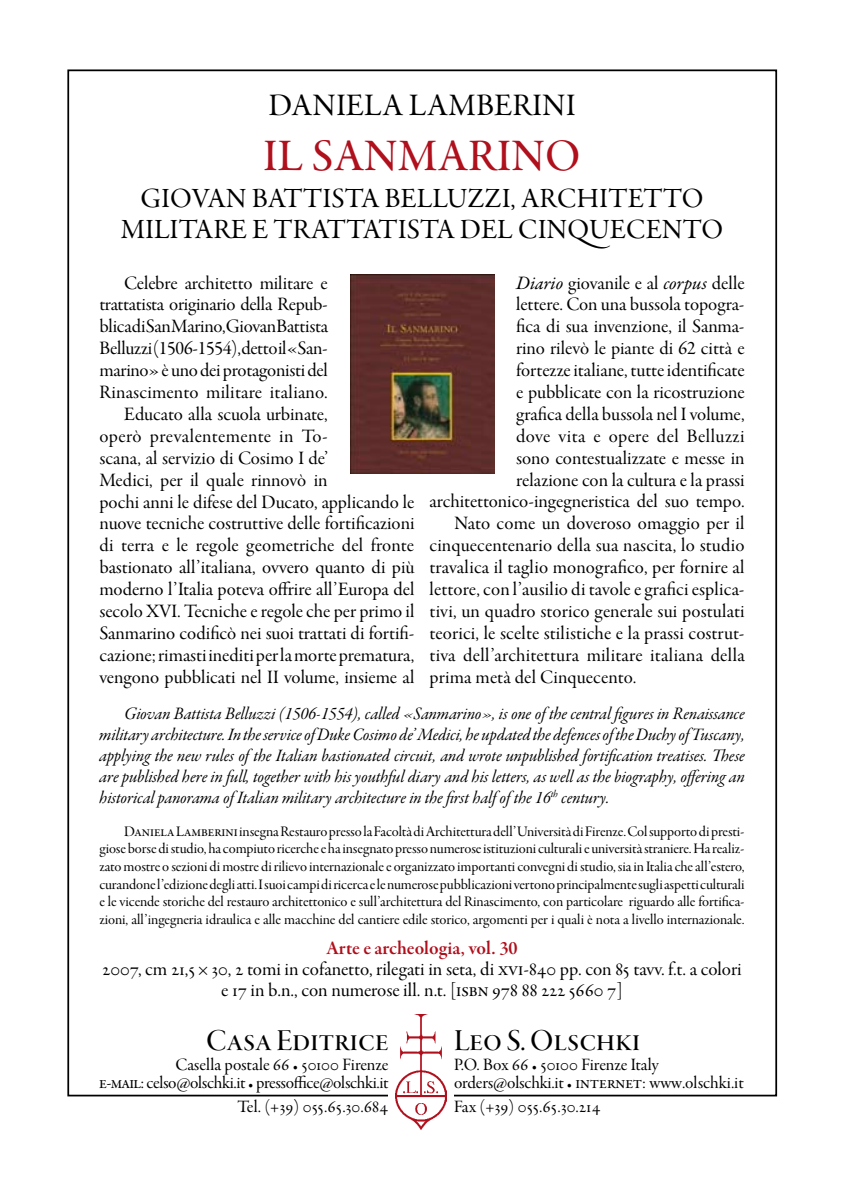
<style>
.page{position:relative;width:844px;height:1191px;background:#fff}
.page>*{position:absolute;margin:0;border:0;box-sizing:border-box;transform-origin:0 0}
.t1{font:45.5px "Garamond Premr Pro Med Subh";letter-spacing:.02em;color:#b00f1c}
.t2{font:31.5px "Garamond Premr Pro Med Disp";letter-spacing:.005em;color:#000}
.t3{font:31.5px "Garamond Premr Pro Subh";letter-spacing:.175em;color:#000}
.t4{font:28px "Garamond Premr Pro Subh";letter-spacing:.01em;color:#000}
.t5{font:19.25px/21px "Garamond Premr Pro Subh";color:#000;text-align:center}
.t6{font:19.25px "Garamond Premr Pro Smbd Subh";color:#b00f1c}
.t7{font:19.07px "Garamond Premr Pro Subh";color:#000}
.t8{font:19.07px "Garamond Premr Pro Subh";letter-spacing:.02em;color:#000}
.t9{font:17.5px/21px "Garamond Premr Pro It Subh";color:#000;text-align:justify}
.t10{font:17.5px/17.5px "Garamond Premr Pro Subh";letter-spacing:-.01em;color:#000}
.t11{font:14.7px/17.7px "Garamond Premr Pro Subh";letter-spacing:-.005em;color:#000;text-align:justify}
.s1{font-family:"Garamond Premr Pro";font-style:italic}
.s2{font-family:"Bembo Cost"}
.s3{font-size:12.25px}
</style>
<div class="page">
<img style="left:395px;top:1014px;width:51px;height:115px">
<img style="left:351px;top:274px;width:143px;height:199px">
<h2 class="t3" style="left:269px;top:87px;width:86px">Daniela</h2>
<h2 class="t3" style="left:409px;top:87px;width:38px">Lamberi</h2>
<h2 class="t3" style="left:542px;top:87px;width:33px">ni</h2>
<h1 class="t1" style="left:263px;top:129px;width:318px">IL SANMARINO</h1>
<h3 class="t4" style="left:140px;top:182px;width:38px">Giova</h3>
<h3 class="t4" style="left:226px;top:182px;width:59px">n Battista</h3>
<h3 class="t4" style="left:384px;top:182px;width:34px">Bellu</h3>
<h3 class="t4" style="left:467px;top:182px;width:73px">zzi, architetto</h3>
<h3 class="t4" style="left:121px;top:213px;width:17px">militare</h3>
<h3 class="t4" style="left:252px;top:213px;width:39px">e trattatista</h3>
<h3 class="t4" style="left:460px;top:213px;width:19px">del</h3>
<h3 class="t4" style="left:518px;top:213px;width:93px">Cinquece</h3>
<h3 class="t4" style="left:662px;top:213px;width:41px">nto</h3>
<p class="t7" style="left:124px;top:271px;width:205px">Celebre architetto militare e</p>
<p class="t7" style="left:99px;top:293px;width:230px">trattatista originario della Repub-</p>
<p class="t7" style="left:99px;top:315px;width:230px">blica di San Marino, Giovan Battista</p>
<p class="t7" style="left:99px;top:337px;width:230px">Belluzzi (1506-1554), detto il «San-</p>
<p class="t7" style="left:99px;top:359px;width:230px">marino» è uno dei protagonisti del</p>
<p class="t7" style="left:99px;top:381px;width:230px">Rinascimento militare italiano.</p>
<p class="t7" style="left:124px;top:403px;width:205px">Educato alla scuola urbinate,</p>
<p class="t7" style="left:99px;top:425px;width:230px">operò prevalentemente in To-</p>
<p class="t7" style="left:99px;top:447px;width:230px">scana, al servizio di Cosimo I de’</p>
<p class="t7" style="left:99px;top:468px;width:230px">Medici, per il quale rinnovò in</p>
<p class="t7" style="left:99px;top:490px;width:316px">pochi anni le difese del Ducato, applicando le</p>
<p class="t7" style="left:99px;top:512px;width:316px">nuove tecniche costruttive delle fortificazioni</p>
<p class="t7" style="left:99px;top:534px;width:316px">di terra e le regole geometriche del fronte</p>
<p class="t7" style="left:99px;top:556px;width:316px">bastionato all’italiana, ovvero quanto di più</p>
<p class="t7" style="left:99px;top:578px;width:316px">moderno l’Italia poteva offrire all’Europa del</p>
<p class="t7" style="left:99px;top:600px;width:316px">secolo XVI. Tecniche e regole che per primo il</p>
<p class="t7" style="left:99px;top:622px;width:316px">Sanmarino codificò nei suoi trattati di fortifi-</p>
<p class="t7" style="left:99px;top:643px;width:316px">cazione; rimasti inediti per la morte prematura,</p>
<p class="t7" style="left:99px;top:665px;width:316px">vengono pubblicati nel II volume, insieme al</p>
<p class="t7" style="left:516px;top:271px;width:230px"><span class="s1">Diario</span> giovanile e al <span class="s1">corpus</span> delle</p>
<p class="t7" style="left:516px;top:293px;width:230px">lettere. Con una bussola topogra-</p>
<p class="t7" style="left:516px;top:315px;width:230px">fica di sua invenzione, il Sanma-</p>
<p class="t7" style="left:516px;top:337px;width:230px">rino rilevò le piante di 62 città e</p>
<p class="t7" style="left:516px;top:359px;width:230px">fortezze italiane, tutte identificate</p>
<p class="t7" style="left:516px;top:381px;width:230px">e pubblicate con la ricostruzione</p>
<p class="t7" style="left:516px;top:403px;width:230px">grafica della bussola nel I volume,</p>
<p class="t8" style="left:516px;top:425px;width:230px">dove vita e opere del Belluzzi</p>
<p class="t7" style="left:516px;top:446px;width:230px">sono contestualizzate e messe in</p>
<p class="t7" style="left:516px;top:468px;width:230px">relazione con la cultura e la prassi</p>
<p class="t7" style="left:429px;top:490px;width:316px">architettonico-ingegneristica del suo tempo.</p>
<p class="t7" style="left:454px;top:512px;width:292px">Nato come un doveroso omaggio per il</p>
<p class="t7" style="left:429px;top:534px;width:316px">cinquecentenario della sua nascita, lo studio</p>
<p class="t7" style="left:429px;top:556px;width:316px">travalica il taglio monografico, per fornire al</p>
<p class="t7" style="left:429px;top:578px;width:316px">lettore, con l’ausilio di tavole e grafici esplica-</p>
<p class="t7" style="left:429px;top:600px;width:316px">tivi, un quadro storico generale sui postulati</p>
<p class="t7" style="left:429px;top:622px;width:316px">teorici, le scelte stilistiche e la prassi costrut-</p>
<p class="t7" style="left:429px;top:643px;width:317px">tiva dell’architettura militare italiana della</p>
<p class="t7" style="left:429px;top:665px;width:208px">prima metà del Cinquecento.</p>
<p class="t9" style="left:99px;top:703px;width:646px;text-indent:25px">Giovan Battista Belluzzi (1506-1554), called «Sanmarino», is one of the central figures in Renaissance military architecture. In the service of Duke Cosimo de’ Medici, he updated the defences of the Duchy of Tuscany, applying the new rules of the Italian bastionated circuit, and wrote unpublished fortification treatises. These are published here in full, together with his youthful diary and his letters, as well as the biography, offering an historical panorama of Italian military architecture in the first half of the 16<sup>th</sup> century.</p>
<p class="t11" style="left:99px;top:823px;width:646px;text-indent:25px">Daniela Lamberini insegna Restauro presso la Facoltà di Architettura dell’Università di Firenze. Col supporto di presti&shy;giose borse di studio, ha compiuto ricerche e ha insegnato presso numerose istituzioni culturali e università straniere. Ha realiz&shy;zato mostre o sezioni di mostre di rilievo internazionale e organizzato importanti convegni di studio, sia in Italia che all’estero, curandone l’edizione degli atti. I suoi campi di ricerca e le numerose pubblicazioni vertono principalmente sugli aspetti culturali e le vicende storiche del restauro architettonico e sull’architettura del Rinascimento, con particolare riguardo alle fortifica&shy;zioni, all’ingegneria idraulica e alle macchine del cantiere edile storico, argomenti per i quali è nota a livello internazionale.</p>
<p class="t6" style="left:326px;top:937px;width:192px">Arte e archeologia, vol. 30</p>
<p class="t5" style="left:102px;top:960px;width:641px">2007, cm 21,5 <span class="s2">¥</span> 30, 2 tomi in cofanetto, rilegati in seta, di xvi-840 pp. con 85 tavv. f.t. a colori e 17 in b.n., con numerose ill. n.t. [isbn 978 88 222 5660 7]</p>
<h2 class="t2" style="left:206px;top:1023px;width:184px">Casa Editrice</h2>
<p class="t10" style="left:99px;top:1057px;width:290px;text-align:right">Casella postale 66 <span class="s3">•</span> 50100 Firenze<br>e-mail: celso@olschki.it <span class="s3">•</span> pressoffice@olschki.it</p>
<p class="t10" style="left:237px;top:1098px;width:153px">Tel. (+39) 055.65.30.684</p>
<h2 class="t2" style="left:454px;top:1023px;width:188px">Leo S. Olschki</h2>
<p class="t10" style="left:454px;top:1057px;width:291px">P.O. Box 66 <span class="s3">•</span> 50100 Firenze Italy orders@olschki.it <span class="s3">•</span> internet: www.olschki.it</p>
<p class="t10" style="left:454px;top:1098px;width:148px">Fax (+39) 055.65.30.214</p>
</div>
